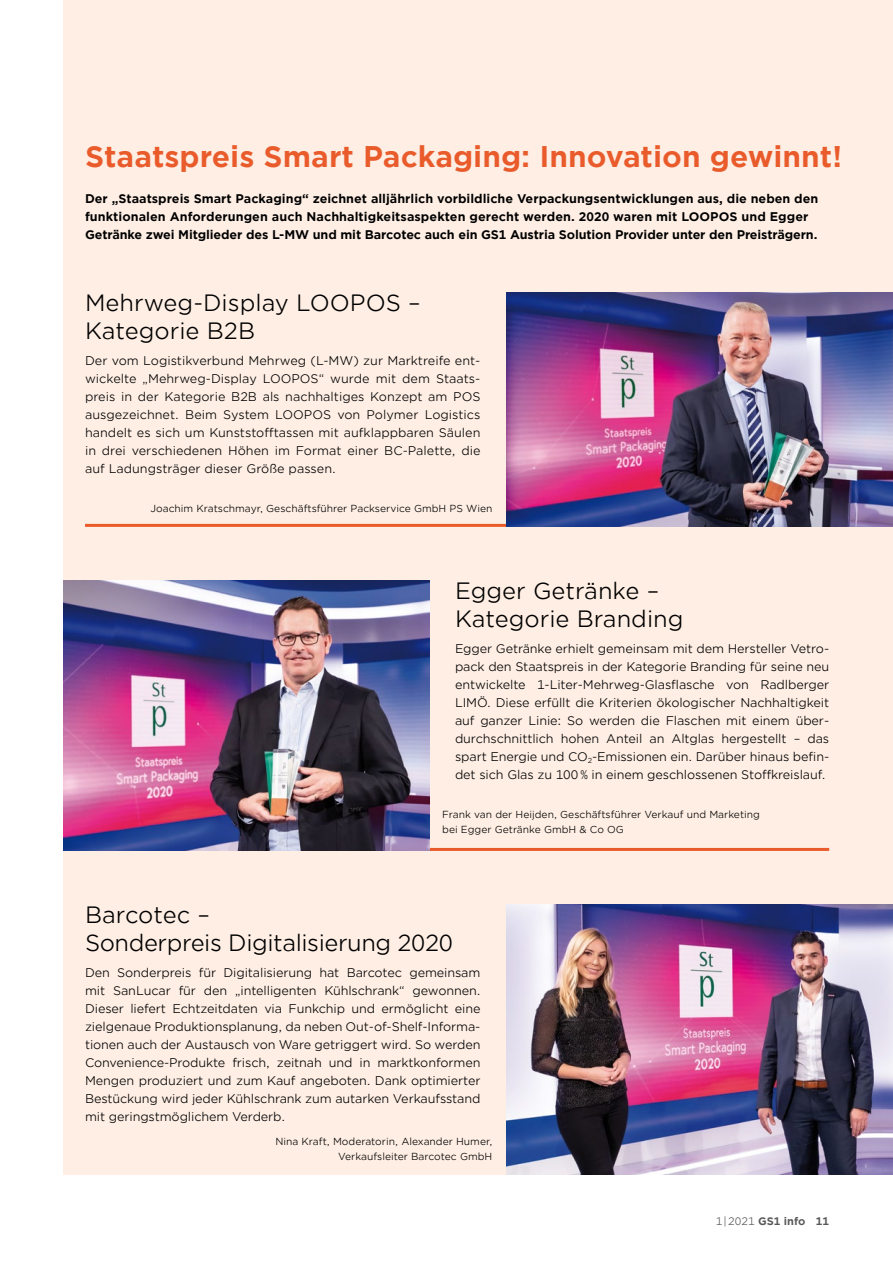
<style>
.page{position:relative;width:893px;height:1263px;background:#fff}
.page>*{position:absolute;margin:0;border:0;box-sizing:border-box;transform-origin:0 0}
.Titel_Kasten{font:700 28.5px "Gotham Office";color:#e95b2b}
.Titel_Kasten-2{font:22.5px/28.5px "Gotham Office";letter-spacing:-.005em;color:#000}
.LAUF{font:12px/18px "Gotham Office";color:#000;text-align:justify}
.ZWITI{font:700 12px/18px "Gotham Office";color:#000}
.t1{font:700 10.5px "Gotham Office";color:#58585a}
.BU{font:9.75px/15px "Gotham Office";color:#000}
.s1{font-weight:400}
</style>
<div class="page">
<div style="left:64px;top:0;width:829px;height:1175px;background:#feeee4"></div>
<hr style="left:390px;top:848px;width:439px;height:3px;background:#e95b2b">
<img style="left:64px;top:581px;width:365px;height:270px">
<hr style="left:85px;top:524px;width:439px;height:3px;background:#e95b2b">
<img style="left:506px;top:293px;width:387px;height:234px">
<img style="left:506px;top:905px;width:387px;height:270px">
<p class="Titel_Kasten" style="left:85px;top:137px;width:758px">Staatspreis Smart Packaging: Innovation gewinnt!</p>
<p class="ZWITI" style="left:85px;top:189px;width:735px">Der „Staatspreis Smart Packaging“ zeichnet alljährlich vorbildliche Verpackungsentwicklungen aus, die neben den funktionalen Anforderungen auch Nachhaltigkeitsaspekten gerecht werden. 2020 waren mit LOOPOS und Egger<br>Getränke zwei Mitglieder des L-MW und mit Barcotec auch ein GS1 Austria Solution Provider unter den Preisträgern.</p>
<p class="Titel_Kasten-2" style="left:85px;top:288px;width:337px">Mehrweg-Display LOOPOS –<br>Kategorie B2B</p>
<p class="LAUF" style="left:85px;top:351px;width:397px;text-align:left">Der vom Logistikverbund Mehrweg (L-MW) zur Marktreife ent&shy;wickelte „Mehrweg-Display LOOPOS“ wurde mit dem Staats&shy;preis in der Kategorie B2B als nachhaltiges Konzept am POS ausgezeichnet. Beim System LOOPOS von Polymer Logistics handelt es sich um Kunststofftassen mit aufklappbaren Säulen in drei verschiedenen Höhen im Format einer BC-Palette, die auf Ladungsträger dieser Größe passen.</p>
<p class="BU" style="left:150px;top:501px;width:343px">Joachim Kratschmayr, Geschäftsführer Packservice GmbH PS Wien</p>
<p class="Titel_Kasten-2" style="left:455px;top:576px;width:230px">Egger Getränke –<br>Kategorie Branding</p>
<p class="LAUF" style="left:455px;top:639px;width:376px">Egger Getränke erhielt gemeinsam mit dem Hersteller Vetro&shy;pack den Staatspreis in der Kategorie Branding für seine neu entwickelte 1-Liter-Mehrweg-Glasflasche von Radlberger LIMÖ. Diese erfüllt die Kriterien ökologischer Nachhaltigkeit auf ganzer Linie: So werden die Flaschen mit einem über&shy;durchschnittlich hohen Anteil an Altglas hergestellt – das spart Energie und CO<sub>2</sub>-Emissionen ein. Darüber hinaus befin&shy;det sich Glas zu 100 % in einem geschlossenen Stoffkreislauf.</p>
<p class="BU" style="left:442px;top:806px;width:319px">Frank van der Heijden, Geschäftsführer Verkauf und Marketing bei Egger Getränke GmbH &amp; Co OG</p>
<p class="Titel_Kasten-2" style="left:85px;top:900px;width:369px">Barcotec –<br>Sonderpreis Digitalisierung 2020</p>
<p class="LAUF" style="left:85px;top:963px;width:397px">Den Sonderpreis für Digitalisierung hat Barcotec gemeinsam mit SanLucar für den „intelligenten Kühlschrank“ gewonnen.<br>Dieser liefert Echtzeitdaten via Funkchip und ermöglicht eine zielgenaue Produktionsplanung, da neben Out-of-Shelf-Informa&shy;tionen auch der Austausch von Ware getriggert wird. So werden Convenience-Produkte frisch, zeitnah und in marktkonformen Mengen produziert und zum Kauf angeboten. Dank optimierter Bestückung wird jeder Kühlschrank zum autarken Verkaufsstand mit geringstmöglichem Verderb.</p>
<p class="BU" style="left:275px;top:1134px;width:219px;text-align:right">Nina Kraft, Moderatorin, Alexander Humer,<br>Verkaufsleiter Barcotec GmbH</p>
<p class="t1" style="left:716px;top:1213px;width:115px"><span class="s1">1|2021</span> GS1 info 11</p>
</div>
